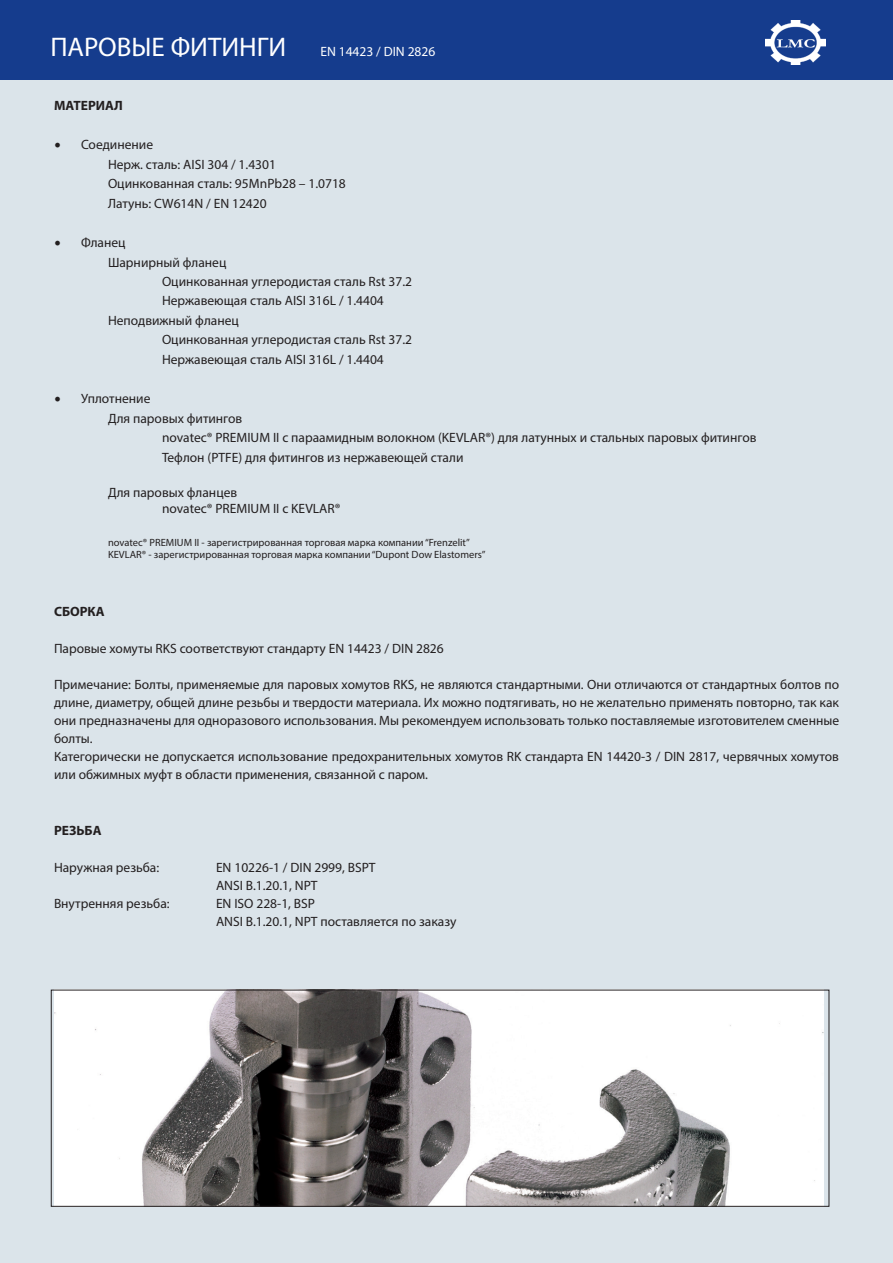
<style>
.page{position:relative;width:893px;height:1263px;background:#dbe4ea}
.page>*{position:absolute;margin:0;border:0;box-sizing:border-box;transform-origin:0 0}
.t1{font:27px "Myriad Pro";color:#fff}
.t2{font:13.5px/18px "Myriad Pro";color:#231f20}
.t3{font:700 13.5px "Myriad Pro";color:#231f20}
.t4{font:13.5px "Myriad Pro";color:#fff}
.t5{font:10.5px/12.6px "Myriad Pro";color:#231f20}
.s1{font-family:"Minion Pro";font-size:18px}
</style>
<div class="page">
<div style="left:0;top:0;width:893px;height:79px;background:#153c8d"></div>
<img style="left:54px;top:992px;width:769px;height:212px">
<div style="left:51px;top:990px;width:778px;height:216px;border:1px solid #231f20"></div>
<img style="left:765px;top:21px;width:61px;height:43px">
<h1 class="t1" style="left:50px;top:30px;width:237px">ПАРОВЫЕ ФИТИНГИ</h1>
<p class="t4" style="left:320px;top:43px;width:117px">EN 14423 / DIN 2826</p>
<p class="t3" style="left:54px;top:97px;width:70px">МАТЕРИАЛ</p>
<p class="t2" style="left:108px;top:135px;width:239px;line-height:19.5px;text-indent:-54px"><span class="s1">•</span> Соединение<br>Нерж. сталь: AISI 304 / 1.4301<br>Оцинкованная сталь: 95MnPb28 – 1.0718<br>Латунь: CW614N / EN 12420</p>
<p class="t2" style="left:54px;top:233px;width:73px"><span class="s1">•</span> Фланец</p>
<p class="t2" style="left:108px;top:253px;width:120px">Шарнирный фланец</p>
<p class="t2" style="left:162px;top:272px;width:252px">Оцинкованная углеродистая сталь Rst 37.2</p>
<p class="t2" style="left:162px;top:292px;width:223px">Нержавеющая сталь AISI 316L / 1.4404</p>
<p class="t2" style="left:108px;top:311px;width:132px">Неподвижный фланец</p>
<p class="t2" style="left:162px;top:331px;width:252px">Оцинкованная углеродистая сталь Rst 37.2</p>
<p class="t2" style="left:162px;top:350px;width:223px">Нержавеющая сталь AISI 316L / 1.4404</p>
<p class="t2" style="left:54px;top:389px;width:98px"><span class="s1">•</span> Уплотнение</p>
<p class="t2" style="left:108px;top:409px;width:136px">Для паровых фитингов</p>
<p class="t2" style="left:162px;top:428px;width:596px">novatec® PREMIUM II с параамидным волокном (KEVLAR®) для латунных и стальных паровых фитингов</p>
<p class="t2" style="left:162px;top:448px;width:303px">Тефлон (PTFE) для фитингов из нержавеющей стали</p>
<p class="t2" style="left:162px;top:484px;width:180px;line-height:16.2px;text-indent:-54px">Для паровых фланцев<br>novatec® PREMIUM II с KEVLAR®</p>
<p class="t5" style="left:108px;top:536px;width:379px">novatec® PREMIUM II - зарегистрированная торговая марка компании “Frenzelit”<br>KEVLAR® - зарегистрированная торговая марка компании “Dupont Dow Elastomers”</p>
<p class="t3" style="left:54px;top:602px;width:52px">СБОРКА</p>
<p class="t2" style="left:54px;top:639px;width:391px">Паровые хомуты RKS соответствуют стандарту EN 14423 / DIN 2826</p>
<p class="t2" style="left:54px;top:675px;width:787px">Примечание: Болты, применяемые для паровых хомутов RKS, не являются стандартными. Они отличаются от стандартных болтов по длине, диаметру, общей длине резьбы и твердости материала. Их можно подтягивать, но не желательно применять повторно, так как они предназначены для одноразового использования. Мы рекомендуем использовать только поставляемые изготовителем сменные болты.<br>Категорически не допускается использование предохранительных хомутов RK стандарта EN 14420-3 / DIN 2817, червячных хомутов или обжимных муфт в области применения, связанной с паром.</p>
<p class="t3" style="left:54px;top:821px;width:49px">РЕЗЬБА</p>
<p class="t2" style="left:54px;top:858px;width:107px">Наружная резьба:</p>
<p class="t2" style="left:216px;top:858px;width:161px">EN 10226-1 / DIN 2999, BSPT<br>ANSI B.1.20.1, NPT</p>
<p class="t2" style="left:54px;top:894px;width:117px">Внутренняя резьба:</p>
<p class="t2" style="left:216px;top:894px;width:242px">EN ISO 228-1, BSP<br>ANSI B.1.20.1, NPT поставляется по заказу</p>
</div>
